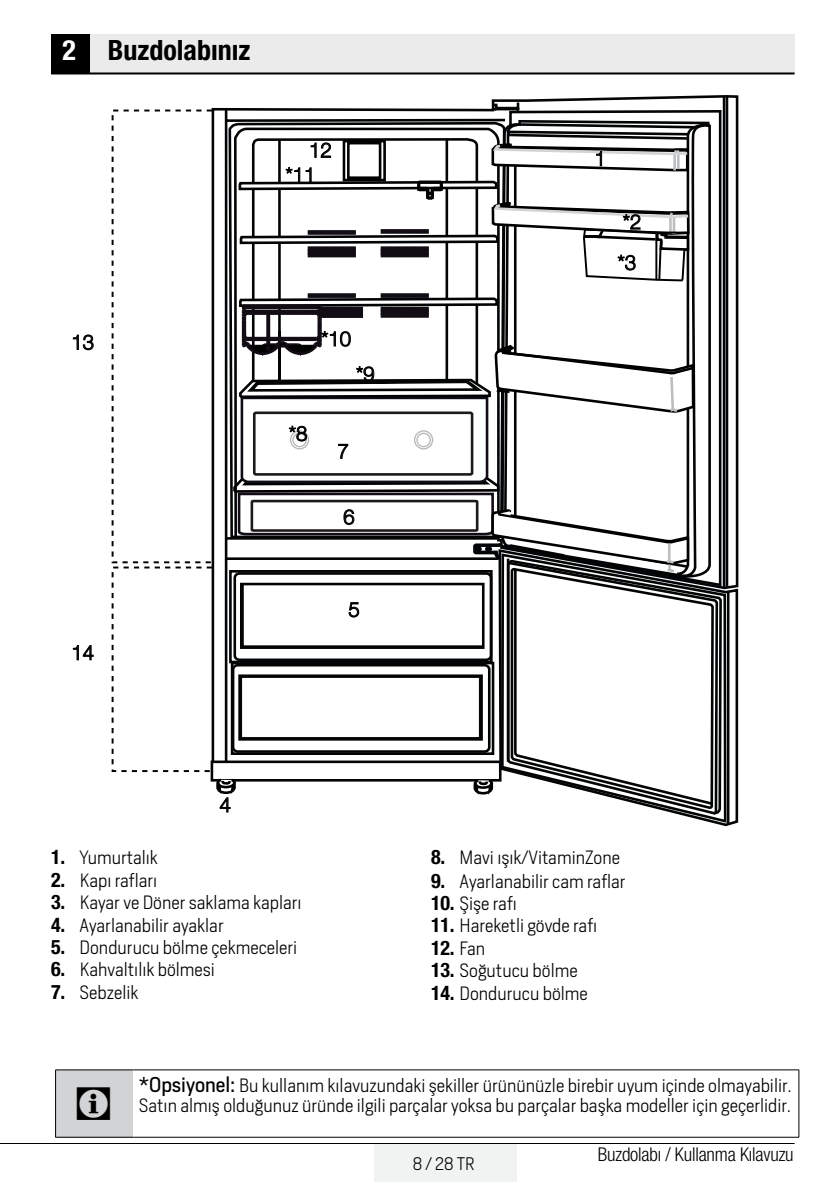
<style>
.page{position:relative;width:840px;height:1191px;background:#fff}
.page>*{position:absolute;margin:0;border:0;box-sizing:border-box;transform-origin:0 0}
.t1{font:48px "ZIWARNUN";color:#000}
.t2{font:700 condensed 28px "Helvetica Neue LT Pro";color:#000}
.t3{font:300 20.4px/40.6px "Helvetica Neue";color:#120c13}
.t4{font:700 condensed 20px "Helvetica Neue LT Pro";color:#000}
.t5{font:300 condensed 19px "Helvetica Neue LT Pro";letter-spacing:-.01em;color:#000}
.t6{font:300 18px/20px "Heron Sans";color:#000}
.t7{font:300 17px "Heron Sans";color:#000}
.s1{color:#fff}
.s2{font-family:"Helvetica Neue LT Pro";font-weight:700;font-stretch:condensed;font-size:20px}
.s3{font-family:"Heron Sans";font-weight:300;font-stretch:normal;font-size:18px}
.s4{font-weight:400;font-size:20px}
</style>
<div class="page">
<div style="left:374px;top:1143px;width:142px;height:38px;background:#f1f2f2"></div>
<hr style="left:0;top:1143px;width:794px;height:1px;background:#000">
<div style="left:51px;top:34px;width:39px;height:40px;background:#000"></div>
<div style="left:90px;top:34px;width:704px;height:40px;background:#ebebec"></div>
<hr style="left:51px;top:72px;width:743px;height:2px;background:#000">
<div style="left:56px;top:1069px;width:77px;height:68px;background:#d1d3d4"></div>
<hr style="left:55px;top:1069px;width:78px;height:1px;background:#000">
<hr style="left:55px;top:1070px;width:1px;height:67px;background:#000">
<hr style="left:133px;top:1069px;width:665px;height:1px;background:#000">
<hr style="left:798px;top:1070px;width:1px;height:67px;background:#000">
<hr style="left:55px;top:1136px;width:78px;height:1px;background:#000">
<hr style="left:133px;top:1136px;width:665px;height:1px;background:#000">
<div style="left:210px;top:760px;width:291px;height:21px;border:3px solid #020405"></div>
<svg style="left:496px;top:764px;width:243px;height:63px"></svg>
<hr style="left:726px;top:592px;width:3px;height:231px;background:#020405">
<svg style="left:210px;top:95px;width:529px;height:669px"></svg>
<svg style="left:499px;top:552px;width:228px;height:272px"></svg>
<svg style="left:471px;top:777px;width:24px;height:18px"></svg>
<div style="left:111px;top:566px;width:102px;height:206px;border:2px dashed #000"></div>
<div style="left:111px;top:110px;width:102px;height:453px;border:2px dashed #000"></div>
<svg style="left:73px;top:334px;width:21px;height:16px"></svg>
<svg style="left:73px;top:645px;width:21px;height:15px"></svg>
<svg style="left:214px;top:777px;width:24px;height:35px"></svg>
<svg style="left:230px;top:129px;width:466px;height:625px"></svg>
<h2 class="t2" style="left:62px;top:33px;width:189px"><span class="s1">2</span> Buzdolabınız</h2>
<p class="t3" style="left:309px;top:129px;width:24px">12</p>
<p class="t3" style="left:285px;top:153px;width:31px">*11</p>
<p class="t3" style="left:71px;top:321px;width:24px">13</p>
<p class="t3" style="left:71px;top:631px;width:24px">14</p>
<p class="t3" style="left:321px;top:317px;width:31px">*10</p>
<p class="t3" style="left:356px;top:352px;width:20px">*9</p>
<p class="t3" style="left:289px;top:412px;width:20px">*8</p>
<p class="t3" style="left:337px;top:430px;width:13px">7</p>
<p class="t3" style="left:343px;top:495px;width:13px">6</p>
<p class="t3" style="left:348px;top:588px;width:13px">5</p>
<p class="t3" style="left:219px;top:783px;width:13px">4</p>
<p class="t6" style="left:51px;top:847px;width:108px"><span class="s2">1.</span> Yumurtalık</p>
<p class="t6" style="left:51px;top:869px;width:108px"><span class="s2">2.</span> Kapı rafları</p>
<p class="t6" style="left:51px;top:892px;width:252px"><span class="s2">3.</span> Kayar ve Döner saklama kapları</p>
<p class="t6" style="left:51px;top:914px;width:174px"><span class="s2">4.</span> Ayarlanabilir ayaklar</p>
<p class="t6" style="left:51px;top:937px;width:247px"><span class="s2">5.</span> Dondurucu bölme çekmeceleri</p>
<p class="t6" style="left:51px;top:959px;width:165px"><span class="s2">6.</span> Kahvaltılık bölmesi</p>
<p class="t6" style="left:51px;top:981px;width:89px"><span class="s2">7.</span> Sebzelik</p>
<p class="t3" style="left:594px;top:137px;width:13px">1</p>
<p class="t3" style="left:617px;top:200px;width:25px">*2 *3</p>
<p class="t6" style="left:431px;top:847px;width:190px"><span class="s2">8.</span> Mavi ışık/VitaminZone</p>
<p class="t6" style="left:431px;top:870px;width:196px"><span class="s2">9.</span> Ayarlanabilir cam raflar</p>
<p class="t6" style="left:431px;top:893px;width:87px"><span class="s2">10.</span> Şişe rafı</p>
<p class="t6" style="left:431px;top:915px;width:168px"><span class="s2">11.</span> Hareketli gövde rafı</p>
<p class="t4" style="left:431px;top:935px;width:56px">12. <span class="s3">Fan</span></p>
<p class="t6" style="left:431px;top:960px;width:148px"><span class="s2">13.</span> Soğutucu bölme</p>
<p class="t6" style="left:431px;top:982px;width:158px"><span class="s2">14.</span> Dondurucu bölme</p>
<h1 class="t1" style="left:74px;top:1078px;width:42px">C</h1>
<p class="t6" style="left:139px;top:1074px;width:654px"><span class="s4">*Opsiyonel:</span> Bu kullanım kılavuzundaki şekiller ürününüzle birebir uyum içinde olmayabilir.<br>Satın almış olduğunuz üründe ilgili parçalar yoksa bu parçalar başka modeller için geçerlidir.</p>
<p class="t7" style="left:412px;top:1152px;width:63px">8 / 28 TR</p>
<p class="t5" style="left:597px;top:1143px;width:197px">Buzdolabı / Kullanma Kılavuzu</p>
</div>
